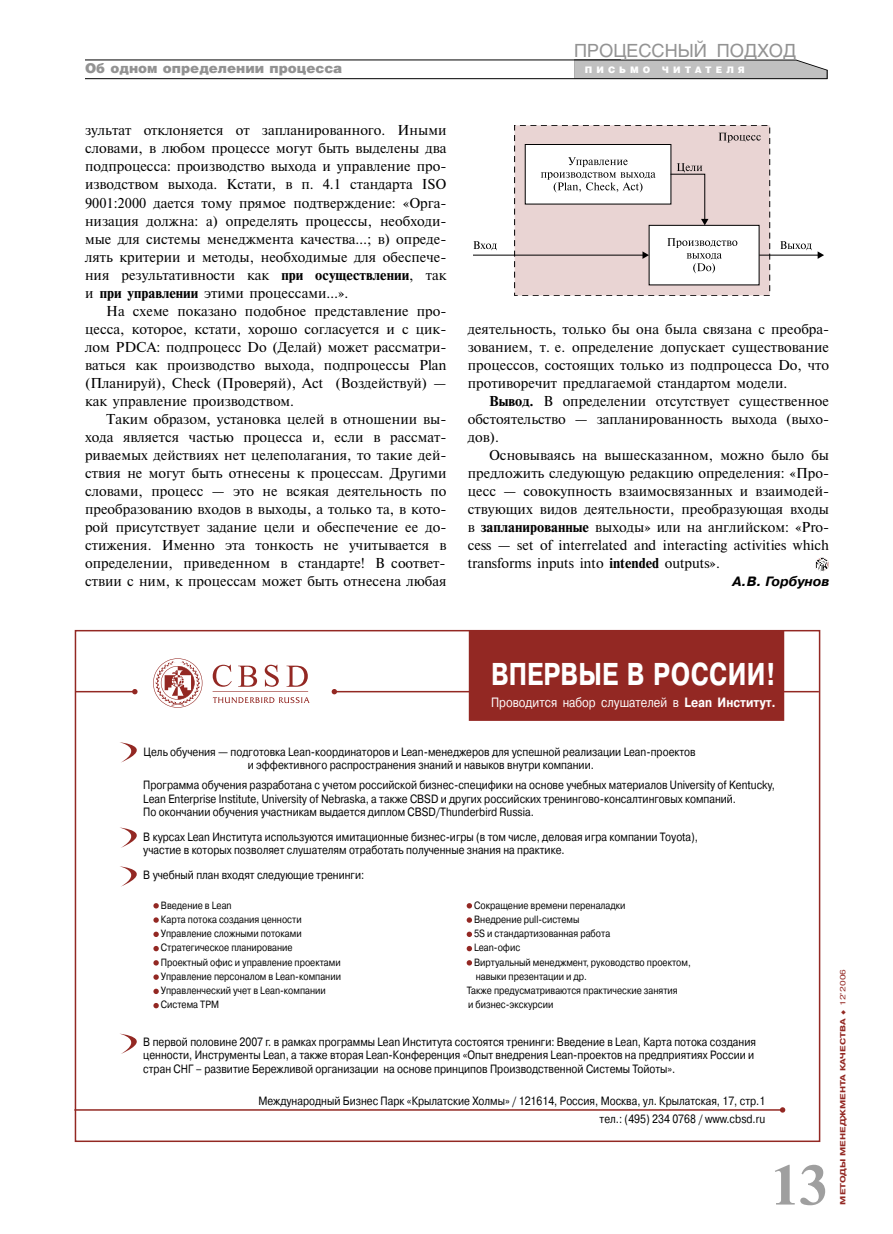
<style>
.page{position:relative;width:893px;height:1234px;background:#fff}
.page>*{position:absolute;margin:0;border:0;box-sizing:border-box;transform-origin:0 0}
.t1{font:52.5px "PT Newton Bold Cyrillic";color:#9f9f9f}
.t2{font:700 31.5px "Pragmatica C";color:#fff;scale:.78 1}
.t3{font:18px "Helios";color:#939393}
.t4{font:13.5px/18px "PT Newton Cyrillic";color:#000;text-align:justify}
.t5{font:13.5px "Pragmatica C";color:#fff;scale:.85 1}
.t6{font:900 13.5px "Helios";color:#939393}
.t7{font:italic 700 13.5px "Pragmatica C";color:#000}
.t8{font:12px/13.5px "Pragmatica C";color:#000;scale:.85 1}
.t9{font:10.5px/14.2px "Pragmatica C";color:#000;scale:.85 1}
.t10{font:900 9px "Helios";letter-spacing:.45em;color:#fff}
.t11{font:700 7.5px "Pragmatica C";color:#932823;scale:1.3 1}
.t12{font:7.5px "Pragmatica C";color:#932823;scale:1.3 1}
.s1{font-family:"PT Newton Bold Cyrillic"}
.s2{font-weight:700}
</style>
<div class="page">
<hr style="left:85px;top:60px;width:536px;height:1px;background:#000">
<svg style="left:574px;top:60px;width:254px;height:19px;background:#bbb"></svg>
<svg style="left:815px;top:557px;width:14px;height:15px"></svg>
<hr style="left:85px;top:78px;width:742px;height:1px;background:#000">
<div style="left:515px;top:125px;width:255px;height:170px;background:#e9d4d3"></div>
<div style="left:514px;top:125px;width:256px;height:171px;border:1px dashed #000"></div>
<svg style="left:780px;top:241px;width:32px;height:9px"></svg>
<svg style="left:719px;top:133px;width:42px;height:9px"></svg>
<div style="left:649px;top:225px;width:110px;height:60px;background:#fff"></div>
<div style="left:649px;top:225px;width:110px;height:60px;border:1px solid #000"></div>
<svg style="left:667px;top:238px;width:70px;height:35px"></svg>
<svg style="left:473px;top:241px;width:24px;height:9px"></svg>
<div style="left:525px;top:144px;width:146px;height:60px;background:#fff"></div>
<div style="left:525px;top:144px;width:146px;height:60px;border:1px solid #000"></div>
<svg style="left:541px;top:157px;width:115px;height:35px"></svg>
<svg style="left:670px;top:163px;width:38px;height:62px"></svg>
<hr style="left:473px;top:255px;width:171px;height:1px;background:#000">
<svg style="left:642px;top:251px;width:7px;height:8px"></svg>
<hr style="left:759px;top:255px;width:61px;height:1px;background:#000">
<svg style="left:818px;top:251px;width:6px;height:8px"></svg>
<svg style="left:153px;top:658px;width:49px;height:49px"></svg>
<hr style="left:213px;top:691px;width:95px;height:1px;background:#932823">
<svg style="left:213px;top:697px;width:97px;height:6px"></svg>
<svg style="left:213px;top:664px;width:19px;height:22px"></svg>
<svg style="left:238px;top:665px;width:19px;height:21px"></svg>
<svg style="left:265px;top:664px;width:14px;height:22px"></svg>
<svg style="left:287px;top:665px;width:21px;height:21px"></svg>
<svg style="left:120px;top:742px;width:17px;height:20px"></svg>
<svg style="left:120px;top:866px;width:17px;height:20px"></svg>
<svg style="left:120px;top:827px;width:17px;height:20px"></svg>
<svg style="left:120px;top:1033px;width:17px;height:20px"></svg>
<div style="left:469px;top:630px;width:315px;height:90px;background:#932823"></div>
<svg style="left:153px;top:903px;width:6px;height:5px"></svg>
<svg style="left:153px;top:917px;width:6px;height:5px"></svg>
<svg style="left:153px;top:931px;width:6px;height:5px"></svg>
<svg style="left:153px;top:945px;width:6px;height:6px"></svg>
<svg style="left:153px;top:960px;width:6px;height:5px"></svg>
<svg style="left:153px;top:974px;width:6px;height:5px"></svg>
<svg style="left:153px;top:988px;width:6px;height:5px"></svg>
<svg style="left:153px;top:1003px;width:6px;height:5px"></svg>
<svg style="left:467px;top:903px;width:5px;height:5px"></svg>
<svg style="left:467px;top:917px;width:5px;height:5px"></svg>
<svg style="left:467px;top:931px;width:5px;height:5px"></svg>
<svg style="left:467px;top:945px;width:5px;height:6px"></svg>
<svg style="left:467px;top:960px;width:5px;height:5px"></svg>
<svg style="left:132px;top:689px;width:6px;height:5px"></svg>
<hr style="left:75px;top:690px;width:60px;height:2px;background:#932823">
<hr style="left:335px;top:690px;width:484px;height:2px;background:#932823">
<svg style="left:332px;top:689px;width:5px;height:5px"></svg>
<svg style="left:780px;top:1107px;width:5px;height:5px"></svg>
<hr style="left:74px;top:1108px;width:710px;height:2px;background:#932823">
<p class="t6" style="left:85px;top:60px;width:259px">Об одном определении процесса</p>
<p class="t4" style="left:85px;top:122px;width:363px">зультат отклоняется от запланированного. Иными словами, в любом процессе могут быть выделены два подпроцесса: производство выхода и управление про&shy;изводством выхода. Кстати, в п. 4.1 стандарта ISO 9001:2000 дается тому прямое подтверждение: «Орга&shy;низация должна: а) определять процессы, необходи&shy;мые для системы менеджмента качества…; в) опреде&shy;лять критерии и методы, необходимые для обеспече&shy;ния результативности как <span class="s1">при осуществлении</span>, так и <span class="s1">при управлении</span> этими процессами…».</p>
<p class="t4" style="left:85px;top:302px;width:363px;text-indent:21px">На схеме показано подобное представление про&shy;цесса, которое, кстати, хорошо согласуется и с цик&shy;лом PDCA: подпроцесс Do (Делай) может рассматри&shy;ваться как производство выхода, подпроцессы Plan (Планируй), Check (Проверяй), Act (Воздействуй) — как управление производством.</p>
<p class="t4" style="left:85px;top:410px;width:363px;text-indent:21px">Таким образом, установка целей в отношении вы&shy;хода является частью процесса и, если в рассмат&shy;риваемых действиях нет целеполагания, то такие дей&shy;ствия не могут быть отнесены к процессам. Другими словами, процесс — это не всякая деятельность по преобразованию входов в выходы, а только та, в кото&shy;рой присутствует задание цели и обеспечение ее до&shy;стижения. Именно эта тонкость не учитывается в определении, приведенном в стандарте! В соответ&shy;ствии с ним, к процессам может быть отнесена любая</p>
<h3 class="t3" style="left:574px;top:39px;width:223px">ПРОЦЕССНЫЙ ПОДХОД</h3>
<p class="t10" style="left:585px;top:64px;width:67px">ПИСЬМО</p>
<p class="t10" style="left:662px;top:64px;width:84px">ЧИТАТЕЛЯ</p>
<p class="t4" style="left:468px;top:320px;width:363px">деятельность, только бы она была связана с преобра&shy;зованием, т. е. определение допускает существование процессов, состоящих только из подпроцесса Do, что противоречит предлагаемой стандартом модели.</p>
<p class="t4" style="left:468px;top:392px;width:363px;text-indent:21px"><span class="s1">Вывод.</span> В определении отсутствует существенное обстоятельство — запланированность выхода (выхо&shy;дов).</p>
<p class="t4" style="left:468px;top:446px;width:363px;text-indent:21px">Основываясь на вышесказанном, можно было бы предложить следующую редакцию определения: «Про&shy;цесс — совокупность взаимосвязанных и взаимодей&shy;ствующих видов деятельности, преобразующая входы в <span class="s1">запланированные</span> выходы» или на английском: «Pro&shy;cess — set of interrelated and interacting activities which transforms inputs into <span class="s1">intended</span> outputs».</p>
<p class="t7" style="left:732px;top:573px;width:98px">А.В. Горбунов</p>
<h2 class="t2" style="left:491px;top:656px;width:367px">ВПЕРВЫЕ В РОССИИ!</h2>
<p class="t5" style="left:491px;top:695px;width:336px">Проводится набор слушателей в <span class="s2">Lean Институт.</span></p>
<p class="t8" style="left:144px;top:744px;width:651px;text-align:center">Цель обучения — подготовка Lean-координаторов и Lean-менеджеров для успешной реализации Lean-проектов и эффективного распространения знаний и навыков внутри компании.</p>
<p class="t8" style="left:143px;top:778px;width:745px">Программа обучения разработана с учетом российской бизнес-специфики на основе учебных материалов University of Kentucky,<br>Lean Enterprise Institute, University of Nebraska, а также CBSD и других российских тренингово-консалтинговых компаний.<br>По окончании обучения участникам выдается диплом CBSD/Thunderbird Russia.</p>
<p class="t8" style="left:143px;top:829px;width:654px">В курсах Lean Института используются имитационные бизнес-игры (в том числе, деловая игра компании Toyota), участие в которых позволяет слушателям отработать полученные знания на практике.</p>
<p class="t8" style="left:143px;top:868px;width:261px">В учебный план входят следующие тренинги:</p>
<p class="t9" style="left:161px;top:897px;width:213px">Введение в Lean<br>Карта потока создания ценности<br>Управление сложными потоками<br>Стратегическое планирование<br>Проектный офис и управление проектами<br>Управление персоналом в Lean-компании<br>Управленческий учет в Lean-компании<br>Система ТРМ</p>
<p class="t9" style="left:474px;top:897px;width:180px">Сокращение времени переналадки</p>
<p class="t9" style="left:474px;top:911px;width:125px">Внедрение pull-системы</p>
<p class="t9" style="left:474px;top:926px;width:162px">5S и стандартизованная работа</p>
<p class="t9" style="left:474px;top:940px;width:56px">Lean-офис</p>
<p class="t9" style="left:474px;top:954px;width:256px">Виртуальный менеджмент, руководство проектом,</p>
<p class="t9" style="left:476px;top:968px;width:132px">навыки презентации и др.</p>
<p class="t9" style="left:467px;top:983px;width:250px">Также предусматриваются практические занятия</p>
<p class="t9" style="left:468px;top:997px;width:102px">и бизнес-экскурсии</p>
<p class="t8" style="left:143px;top:1034px;width:722px">В первой половине 2007 г. в рамках программы Lean Института состоятся тренинги: Введение в Lean, Карта потока создания ценности, Инструменты Lean, а также вторая Lean-Конференция «Опыт внедрения Lean-проектов на предприятиях России и стран СНГ – развитие Бережливой организации на основе принципов Производственной Системы Тойоты».</p>
<p class="t8" style="left:258px;top:1091px;width:598px;line-height:18px;text-align:right">Международный Бизнес Парк «Крылатские Холмы» / 121614, Россия, Москва, ул. Крылатская, 17, стр.1 тел.: (495) 234 0768 / www.cbsd.ru</p>
<h1 class="t1" style="left:770px;top:1154px;width:59px">13</h1>
<p class="t12" style="left:839px;top:1005px;width:30px;rotate:-90deg">12'2006</p>
<p class="t11" style="left:839px;top:1204px;width:145px;rotate:-90deg">МЕТОДЫ МЕНЕДЖМЕНТА КАЧЕСТВА</p>
</div>
